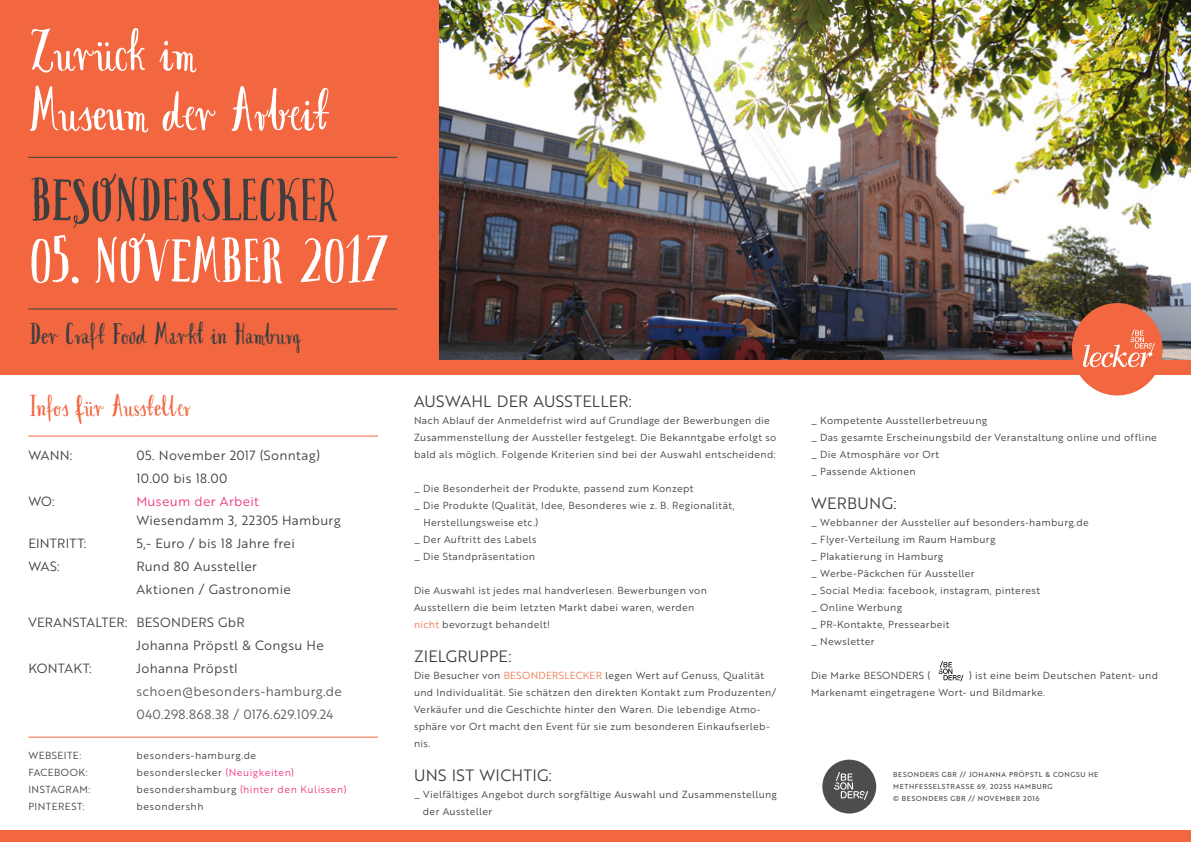
<style>
.page{position:relative;width:1191px;height:842px;background:#fff}
.page>*{position:absolute;margin:0;border:0;box-sizing:border-box;transform-origin:0 0}
.t1{font:62px "Avocado";letter-spacing:-.055em;color:#fff}
.t2{font:60px/60px "Avocado";letter-spacing:-.06em;color:#fff}
.t3{font:60px "Avocado";letter-spacing:-.055em;color:#3e3e3f}
.t4{font:30px "Avocado";letter-spacing:-.03em;color:#3e3e3f}
.t5{font:30px "Avocado";letter-spacing:-.045em;color:#f26640}
.t6{font:16px "Brother 1816 Book";letter-spacing:.015em;color:#3e3e3f}
.t7{font:13px/18px "Brother 1816 Book";letter-spacing:.025em;color:#3e3e3f}
.t8{font:13px/23px "Brother 1816 Book";letter-spacing:.025em;color:#57585a}
.t9{font:10px/17px "Brother 1816 Book";letter-spacing:.035em;color:#3e3e3f}
.t10{font:10px "Brother 1816 Book";letter-spacing:.055em;color:#3e3e3f}
.t11{font:10px "Brother 1816 Book";letter-spacing:.055em;color:#ef3781}
.t12{font:10px "Brother 1816 Book";letter-spacing:.06em;color:#3e3e3f}
.t13{font:7px/12px "Brother 1816 Regular";letter-spacing:.09em;color:#3e3e3f}
.s1{color:#ef3781}
.s2{color:#3e3e3f}
.s3{color:#f3754f}
</style>
<div class="page">
<div style="left:0;top:0;width:440px;height:369px;background:#f26640"></div>
<img style="left:440px;top:0;width:751px;height:360px">
<div style="left:822px;top:760px;width:54px;height:53px;background:#4d4d4f;border-radius:50%"></div>
<svg style="left:834px;top:772px;width:34px;height:28px"></svg>
<svg style="left:938px;top:661px;width:25px;height:20px"></svg>
<div style="left:0;top:831px;width:1191px;height:11px;background:#f26640"></div>
<div style="left:0;top:360px;width:1191px;height:14px;background:#f26640"></div>
<hr style="left:28px;top:157px;width:369px;height:1px;background:#3e3e3f">
<hr style="left:28px;top:737px;width:350px;height:1px;background:#f26640">
<hr style="left:28px;top:436px;width:350px;height:1px;background:#f26640">
<hr style="left:28px;top:308px;width:369px;height:1px;background:#3e3e3f">
<div style="left:1071px;top:303px;width:91px;height:92px;background:#f26640;border-radius:50%"></div>
<svg style="left:1083px;top:329px;width:71px;height:38px"></svg>
<p class="t2" style="left:28px;top:23px;width:304px">Zurück im<br>Museum der Arbeit</p>
<p class="t3" style="left:28px;top:166px;width:313px">BESONDERSLECKER</p>
<p class="t1" style="left:28px;top:226px;width:362px">05. NOVEMBER 2017</p>
<p class="t4" style="left:28px;top:317px;width:275px">Der Craft Food Markt in Hamburg</p>
<p class="t5" style="left:28px;top:389px;width:164px">Infos für Aussteller</p>
<p class="t7" style="left:28px;top:446px;width:46px">WANN:</p>
<p class="t7" style="left:136px;top:446px;width:185px">05. November 2017 (Sonntag)</p>
<p class="t7" style="left:136px;top:469px;width:93px">10.00 bis 18.00</p>
<p class="t7" style="left:28px;top:492px;width:28px">WO:</p>
<p class="t7" style="left:136px;top:492px;width:206px"><span class="s1">Museum der Arbeit<br></span>Wiesendamm 3, 22305 Hamburg</p>
<p class="t7" style="left:28px;top:533px;width:60px">EINTRITT:</p>
<p class="t7" style="left:136px;top:533px;width:160px">5,- Euro / bis 18 Jahre frei</p>
<p class="t7" style="left:28px;top:556px;width:33px">WAS:</p>
<p class="t7" style="left:136px;top:554px;width:156px;line-height:23px">Rund 80 Aussteller<br>Aktionen / Gastronomie</p>
<p class="t7" style="left:28px;top:612px;width:218px">VERANSTALTER: BESONDERS GbR</p>
<p class="t7" style="left:136px;top:635px;width:189px">Johanna Pröpstl &amp; Congsu He</p>
<p class="t7" style="left:28px;top:658px;width:65px">KONTAKT:</p>
<p class="t8" style="left:136px;top:656px;width:207px"><span class="s2">Johanna Pröpstl </span>schoen@besonders-hamburg.de<br>040.298.868.38 / 0176.629.109.24</p>
<p class="t9" style="left:28px;top:746px;width:55px">WEBSEITE:</p>
<p class="t12" style="left:136px;top:747px;width:121px">besonders-hamburg.de</p>
<p class="t9" style="left:28px;top:763px;width:61px">FACEBOOK:</p>
<p class="t10" style="left:136px;top:764px;width:159px">besonderslecker <span class="s1">(Neuigkeiten)</span></p>
<p class="t10" style="left:28px;top:781px;width:64px">INSTAGRAM:</p>
<p class="t11" style="left:136px;top:781px;width:212px"><span class="s2">besondershamburg</span> (hinter den Kulissen)</p>
<p class="t9" style="left:28px;top:797px;width:57px">PINTEREST:</p>
<p class="t12" style="left:136px;top:798px;width:69px">besondershh</p>
<p class="t6" style="left:414px;top:389px;width:219px">AUSWAHL DER AUSSTELLER:</p>
<p class="t9" style="left:414px;top:411px;width:364px">Nach Ablauf der Anmeldefrist wird auf Grundlage der Bewerbungen die<br>Zusammenstellung der Aussteller festgelegt. Die Bekanntgabe erfolgt so bald als möglich. Folgende Kriterien sind bei der Auswahl entscheidend:</p>
<p class="t9" style="left:414px;top:479px;width:281px">_ Die Besonderheit der Produkte, passend zum Konzept</p>
<p class="t9" style="left:414px;top:496px;width:322px">_ Die Produkte (Qualität, Idee, Besonderes wie z. B. Regionalität,</p>
<p class="t9" style="left:423px;top:513px;width:116px">Herstellungsweise etc.)</p>
<p class="t9" style="left:414px;top:530px;width:124px">_ Der Auftritt des Labels</p>
<p class="t9" style="left:414px;top:547px;width:122px">_ Die Standpräsentation</p>
<p class="t9" style="left:414px;top:581px;width:294px">Die Auswahl ist jedes mal handverlesen. Bewerbungen von</p>
<p class="t9" style="left:414px;top:598px;width:282px">Ausstellern die beim letzten Markt dabei waren, werden</p>
<p class="t9" style="left:414px;top:615px;width:137px"><span class="s3">nicht</span> bevorzugt behandelt!</p>
<p class="t6" style="left:414px;top:644px;width:99px">ZIELGRUPPE:</p>
<p class="t9" style="left:414px;top:666px;width:351px">Die Besucher von <span class="s3">BESONDERSLECKER</span> legen Wert auf Genuss, Qualität</p>
<p class="t9" style="left:414px;top:683px;width:363px">und Individualität. Sie schätzen den direkten Kontakt zum Produzenten/</p>
<p class="t9" style="left:414px;top:700px;width:357px">Verkäufer und die Geschichte hinter den Waren. Die lebendige Atmo&shy;sphäre vor Ort macht den Event für sie zum besonderen Einkaufserleb&shy;nis.</p>
<p class="t6" style="left:414px;top:763px;width:139px">UNS IST WICHTIG:</p>
<p class="t9" style="left:414px;top:785px;width:364px">_ Vielfältiges Angebot durch sorgfältige Auswahl und Zusammenstellung</p>
<p class="t9" style="left:423px;top:802px;width:71px">der Aussteller</p>
<p class="t9" style="left:811px;top:411px;width:178px">_ Kompetente Ausstellerbetreuung</p>
<p class="t9" style="left:811px;top:428px;width:347px">_ Das gesamte Erscheinungsbild der Veranstaltung online und offline</p>
<p class="t9" style="left:811px;top:445px;width:130px">_ Die Atmosphäre vor Ort</p>
<p class="t9" style="left:811px;top:462px;width:106px">_ Passende Aktionen</p>
<p class="t6" style="left:811px;top:491px;width:87px">WERBUNG:</p>
<p class="t9" style="left:811px;top:513px;width:279px">_ Webbanner der Aussteller auf besonders-hamburg.de</p>
<p class="t9" style="left:811px;top:530px;width:186px">_ Flyer-Verteilung im Raum Hamburg</p>
<p class="t9" style="left:811px;top:547px;width:134px">_ Plakatierung in Hamburg</p>
<p class="t9" style="left:811px;top:564px;width:165px">_ Werbe-Päckchen für Aussteller</p>
<p class="t9" style="left:811px;top:581px;width:230px">_ Social Media: facebook, instagram, pinterest</p>
<p class="t9" style="left:811px;top:598px;width:92px">_ Online Werbung</p>
<p class="t9" style="left:811px;top:615px;width:140px">_ PR-Kontakte, Pressearbeit</p>
<p class="t9" style="left:811px;top:632px;width:65px">_ Newsletter</p>
<p class="t9" style="left:811px;top:666px;width:121px">Die Marke BESONDERS (</p>
<p class="t9" style="left:811px;top:666px;width:348px;text-indent:158px">) ist eine beim Deutschen Patent- und<br>Markenamt eingetragene Wort- und Bildmarke.</p>
<p class="t13" style="left:893px;top:768px;width:206px">BESONDERS GBR // JOHANNA PRÖPSTL &amp; CONGSU HE<br>METHFESSELSTRASSE 69, 20255 HAMBURG<br>© BESONDERS GBR // NOVEMBER 2016</p>
</div>
